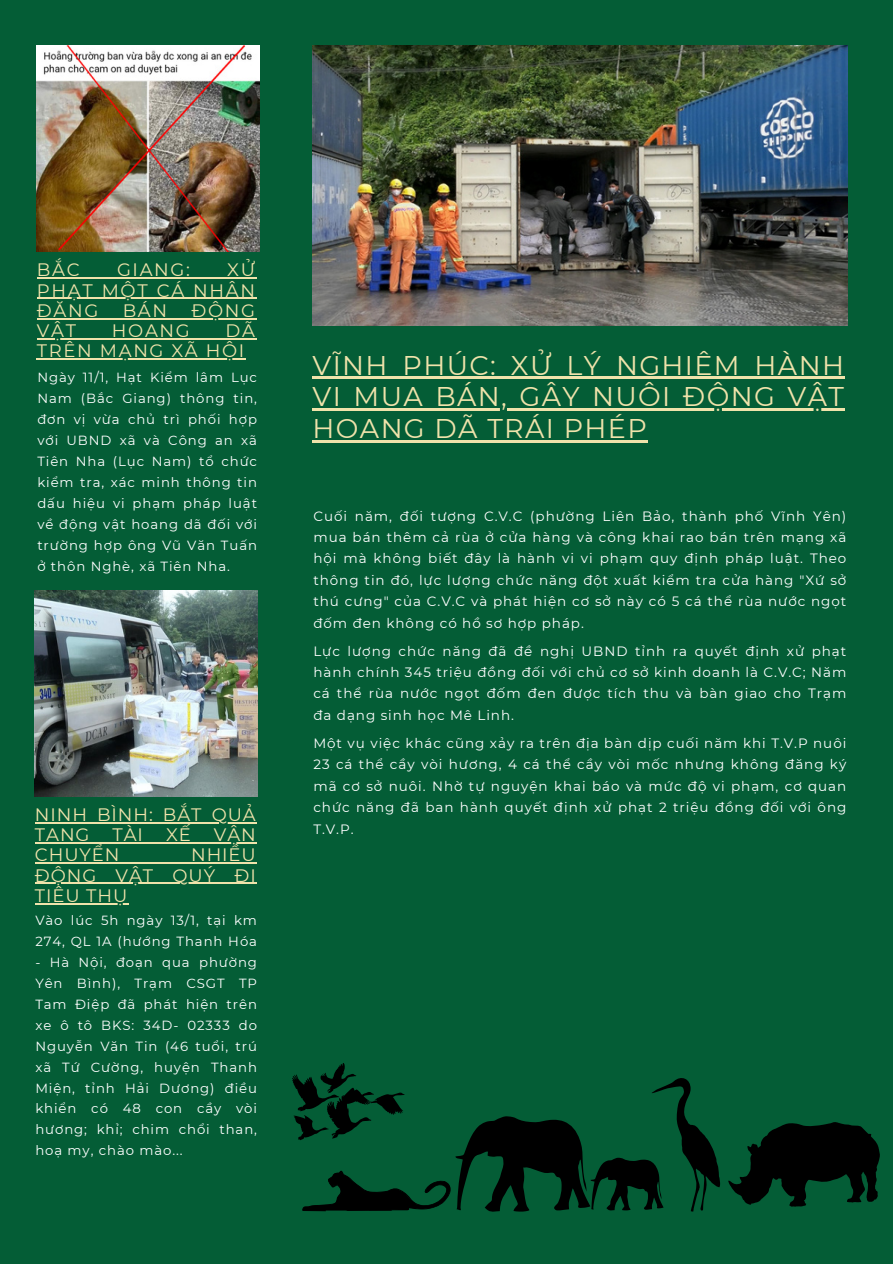
<style>
.page{position:relative;width:893px;height:1264px;background:#fff}
.page>*{position:absolute;margin:0;border:0;box-sizing:border-box;transform-origin:0 0}
.t1{font:27px/31.5px "Montserrat";letter-spacing:.05em;color:#f0e3ab;text-align:justify}
.t2{font:18px/20.2px "Montserrat";letter-spacing:.07em;color:#f0e3ab;text-align:justify}
.t3{font:18px/20.2px "Montserrat";letter-spacing:.05em;color:#f0e3ab}
.t4{font:18px/20.2px "Montserrat";letter-spacing:.09em;color:#f0e3ab}
.t5{font:13.5px/21.3px "Montserrat";letter-spacing:.07em;color:#fff;text-align:justify}
.t6{font:13.2px/21px "Montserrat";letter-spacing:.07em;color:#fff;text-align:justify}
</style>
<div class="page">
<div style="left:0;top:0;width:892px;height:1263px;background:#045d36"></div>
<img style="left:37px;top:46px;width:223px;height:206px">
<img style="left:312px;top:46px;width:535px;height:279px">
<svg style="left:292px;top:1063px;width:428px;height:148px"></svg>
<svg style="left:728px;top:1122px;width:152px;height:84px"></svg>
<img style="left:35px;top:590px;width:223px;height:206px">
<hr style="left:37px;top:277px;width:220px;height:1px;background:#f0e3ab">
<hr style="left:37px;top:298px;width:220px;height:1px;background:#f0e3ab">
<hr style="left:37px;top:318px;width:220px;height:1px;background:#f0e3ab">
<hr style="left:37px;top:338px;width:220px;height:1px;background:#f0e3ab">
<hr style="left:37px;top:358px;width:209px;height:1px;background:#f0e3ab">
<hr style="left:312px;top:377px;width:533px;height:2px;background:#f0e3ab">
<hr style="left:312px;top:408px;width:533px;height:2px;background:#f0e3ab">
<hr style="left:312px;top:440px;width:336px;height:2px;background:#f0e3ab">
<hr style="left:35px;top:822px;width:222px;height:1px;background:#f0e3ab">
<hr style="left:35px;top:842px;width:222px;height:1px;background:#f0e3ab">
<hr style="left:35px;top:862px;width:222px;height:1px;background:#f0e3ab">
<hr style="left:35px;top:882px;width:222px;height:1px;background:#f0e3ab">
<hr style="left:35px;top:903px;width:93px;height:1px;background:#f0e3ab">
<p class="t2" style="left:37px;top:260px;width:44px">BẮC</p>
<p class="t2" style="left:117px;top:260px;width:74px">GIANG:</p>
<p class="t2" style="left:37px;top:260px;width:219px;text-indent:190px">XỬ PHẠT MỘT CÁ NHÂN ĐĂNG</p>
<p class="t2" style="left:123px;top:300px;width:46px">BÁN</p>
<p class="t2" style="left:191px;top:300px;width:65px">ĐỘNG</p>
<p class="t2" style="left:37px;top:320px;width:41px">VẬT</p>
<p class="t2" style="left:112px;top:320px;width:79px">HOANG</p>
<p class="t4" style="left:37px;top:320px;width:219px;text-indent:189px">DÃ<br>TRÊN MẠNG XÃ HỘI</p>
<p class="t6" style="left:37px;top:367px;width:221px">Ngày 11/1, Hạt Kiểm lâm Lục Nam (Bắc Giang) thông tin, đơn vị vừa chủ trì phối hợp với UBND xã và Công an xã Tiên Nha (Lục Nam) tổ chức kiểm tra, xác minh thông tin dấu hiệu vi phạm pháp luật về động vật hoang dã đối với trường hợp ông Vũ Văn Tuấn ở thôn Nghè, xã Tiên Nha.</p>
<p class="t3" style="left:35px;top:804px;width:222px">NINH BÌNH: BẮT QUẢ<br>TANG</p>
<p class="t2" style="left:112px;top:824px;width:32px">TÀI</p>
<p class="t2" style="left:166px;top:824px;width:26px">XẾ</p>
<p class="t2" style="left:214px;top:824px;width:43px">VẬN</p>
<p class="t2" style="left:35px;top:844px;width:86px">CHUYỂN</p>
<p class="t2" style="left:35px;top:844px;width:222px;text-indent:156px">NHIỀU ĐỘNG VẬT QUÝ ĐI TIÊU THỤ</p>
<p class="t6" style="left:35px;top:909px;width:223px">Vào lúc 5h ngày 13/1, tại km<br>274, QL 1A (hướng Thanh Hóa</p>
<p class="t6" style="left:35px;top:951px;width:223px">- Hà Nội, đoạn qua phường Yên Bình), Trạm CSGT TP Tam Điệp đã phát hiện trên xe ô tô BKS: 34D- 02333 do Nguyễn Văn Tin (46 tuổi, trú xã Tứ Cường, huyện Thanh Miện, tỉnh Hải Dương) điều khiển có 48 con cầy vòi hương; khỉ; chim chổi than, hoạ my, chào mào...</p>
<p class="t1" style="left:312px;top:349px;width:533px">VĨNH PHÚC: XỬ LÝ NGHIÊM HÀNH VI MUA BÁN, GÂY NUÔI ĐỘNG VẬT HOANG DÃ TRÁI PHÉP</p>
<p class="t5" style="left:313px;top:505px;width:534px">Cuối năm, đối tượng C.V.C (phường Liên Bảo, thành phố Vĩnh Yên) mua bán thêm cả rùa ở cửa hàng và công khai rao bán trên mạng xã hội mà không biết đây là hành vi vi phạm quy định pháp luật. Theo thông tin đó, lực lượng chức năng đột xuất kiểm tra cửa hàng "Xứ sở thú cưng" của C.V.C và phát hiện cơ sở này có 5 cá thể rùa nước ngọt đốm đen không có hồ sơ hợp pháp.</p>
<p class="t5" style="left:313px;top:640px;width:534px">Lực lượng chức năng đã đề nghị UBND tỉnh ra quyết định xử phạt hành chính 345 triệu đồng đối với chủ cơ sở kinh doanh là C.V.C; Năm cá thể rùa nước ngọt đốm đen được tích thu và bàn giao cho Trạm đa dạng sinh học Mê Linh.</p>
<p class="t5" style="left:313px;top:732px;width:534px">Một vụ việc khác cũng xảy ra trên địa bàn dịp cuối năm khi T.V.P nuôi 23 cá thể cầy vòi hương, 4 cá thể cầy vòi mốc nhưng không đăng ký mã cơ sở nuôi. Nhờ tự nguyện khai báo và mức độ vi phạm, cơ quan chức năng đã ban hành quyết định xử phạt 2 triệu đồng đối với ông T.V.P.</p>
</div>
